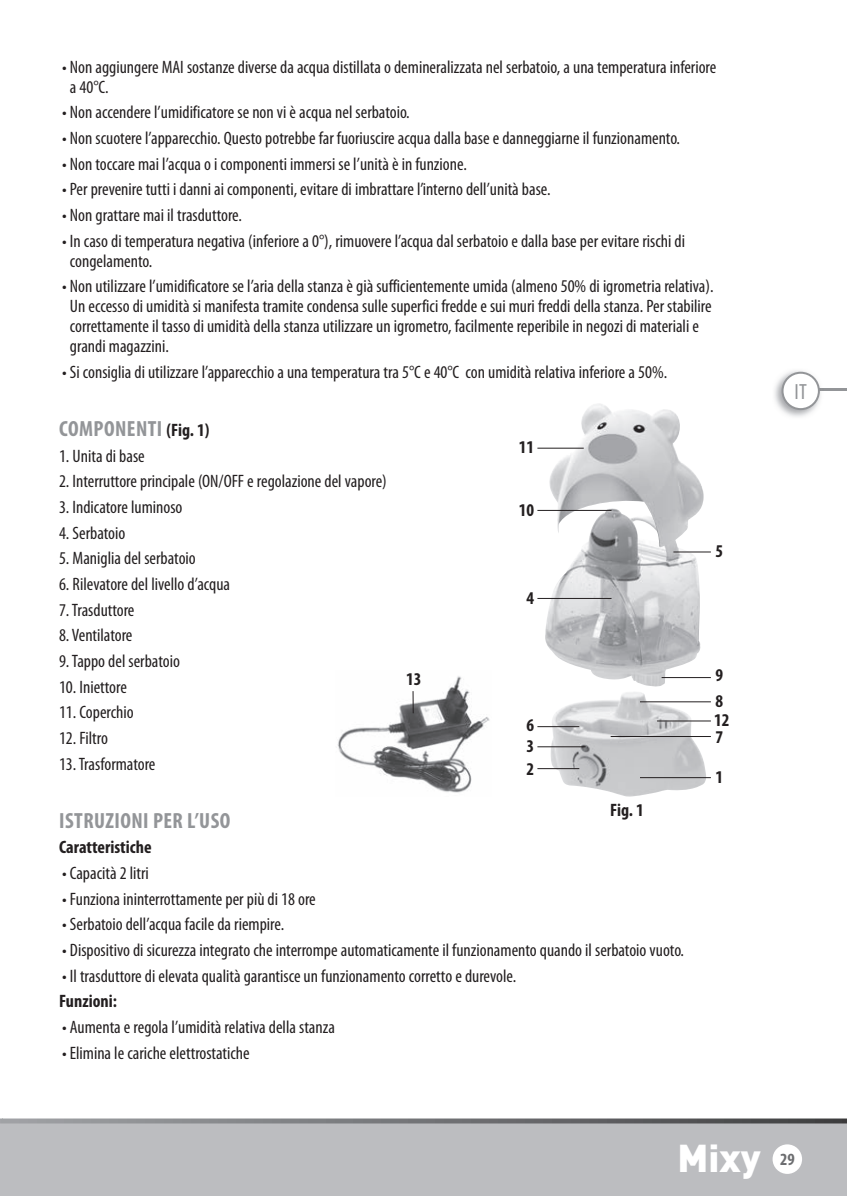
<style>
.page{position:relative;width:847px;height:1196px;background:#fff}
.page>*{position:absolute;margin:0;border:0;box-sizing:border-box;transform-origin:0 0}
.t1{font:900 38.4px "DIN";color:#fff}
.t2{font:700 condensed 22px "Myriad Pro";letter-spacing:.02em;color:#939598}
.t3{font:condensed 22px "Myriad Pro";color:#939598}
.t4{font:condensed 18px/20px "Myriad Pro";color:#231f20}
.t5{font:700 condensed 18px/20.6px "Myriad Pro";color:#231f20}
.t6{font:700 condensed 17.2px "Myriad Pro";color:#6c6d70}
.s1{font-size:18px;color:#231f20}
</style>
<div class="page">
<hr style="left:0;top:1121px;width:2px;height:74px;background:#bcbdc0">
<div style="left:2px;top:1121px;width:845px;height:74px;background:#bcbdc0"></div>
<svg style="left:2px;top:1118px;width:845px;height:5px;background:#7f8082"></svg>
<hr style="left:817px;top:388px;width:30px;height:2px;background:#939598">
<img style="left:774px;top:370px;width:49px;height:47px">
<div style="left:782px;top:372px;width:36px;height:37px;background:#fff;border-radius:50%"></div>
<div style="left:781px;top:371px;width:38px;height:39px;border:2px solid #939598;border-radius:50%"></div>
<img style="left:337px;top:676px;width:153px;height:117px">
<svg style="left:412px;top:691px;width:1px;height:22px"></svg>
<img style="left:550px;top:692px;width:156px;height:105px">
<img style="left:545px;top:509px;width:155px;height:178px">
<img style="left:547px;top:404px;width:156px;height:143px">
<hr style="left:537px;top:447px;width:46px;height:1px;background:#231f20">
<hr style="left:673px;top:551px;width:38px;height:1px;background:#231f20">
<hr style="left:661px;top:677px;width:50px;height:1px;background:#231f20">
<hr style="left:610px;top:736px;width:101px;height:1px;background:#231f20">
<hr style="left:657px;top:720px;width:54px;height:1px;background:#231f20">
<hr style="left:640px;top:701px;width:71px;height:1px;background:#231f20">
<hr style="left:640px;top:777px;width:71px;height:1px;background:#231f20">
<hr style="left:537px;top:510px;width:74px;height:1px;background:#231f20">
<hr style="left:537px;top:598px;width:74px;height:1px;background:#231f20">
<hr style="left:537px;top:726px;width:42px;height:1px;background:#231f20">
<hr style="left:537px;top:768px;width:42px;height:1px;background:#231f20">
<hr style="left:537px;top:746px;width:48px;height:1px;background:#231f20">
<div style="left:772px;top:1144px;width:30px;height:29px;background:#fff;border-radius:50%"></div>
<p class="t4" style="left:70px;top:56px;width:648px;text-indent:-8px">• Non aggiungere MAI sostanze diverse da acqua distillata o demineralizzata nel serbatoio, a una temperatura inferiore a 40°C.</p>
<p class="t4" style="left:62px;top:102px;width:349px">• Non accendere l’umidificatore se non vi è acqua nel serbatoio.</p>
<p class="t4" style="left:62px;top:128px;width:619px">• Non scuotere l’apparecchio. Questo potrebbe far fuoriuscire acqua dalla base e danneggiarne il funzionamento.</p>
<p class="t4" style="left:62px;top:153px;width:406px">• Non toccare mai l’acqua o i componenti immersi se l’unità è in funzione.</p>
<p class="t4" style="left:62px;top:179px;width:490px">• Per prevenire tutti i danni ai componenti, evitare di imbrattare l’interno dell’unità base.</p>
<p class="t4" style="left:62px;top:205px;width:181px">• Non grattare mai il trasduttore.</p>
<p class="t4" style="left:70px;top:230px;width:616px;text-indent:-8px">• In caso di temperatura negativa (inferiore a 0°), rimuovere l’acqua dal serbatoio e dalla base per evitare rischi di congelamento.</p>
<p class="t4" style="left:70px;top:276px;width:645px;text-indent:-8px">• Non utilizzare l’umidificatore se l’aria della stanza è già sufficientemente umida (almeno 50% di igrometria relativa).<br>Un eccesso di umidità si manifesta tramite condensa sulle superfici fredde e sui muri freddi della stanza. Per stabilire correttamente il tasso di umidità della stanza utilizzare un igrometro, facilmente reperibile in negozi di materiali e grandi magazzini.</p>
<p class="t4" style="left:62px;top:362px;width:606px">• Si consiglia di utilizzare l’apparecchio a una temperatura tra 5°C e 40°C con umidità relativa inferiore a 50%.</p>
<p class="t2" style="left:59px;top:415px;width:152px">COMPONENTI <span class="s1">(Fig. 1)</span></p>
<p class="t4" style="left:59px;top:445px;width:87px">1. Unita di base</p>
<p class="t4" style="left:59px;top:471px;width:329px">2. Interruttore principale (ON/OFF e regolazione del vapore)</p>
<p class="t4" style="left:59px;top:496px;width:125px">3. Indicatore luminoso</p>
<p class="t4" style="left:59px;top:522px;width:68px">4. Serbatoio</p>
<p class="t4" style="left:59px;top:548px;width:138px">5. Maniglia del serbatoio</p>
<p class="t4" style="left:59px;top:573px;width:173px">6. Rilevatore del livello d’acqua</p>
<p class="t4" style="left:59px;top:599px;width:77px">7. Trasduttore</p>
<p class="t4" style="left:59px;top:625px;width:75px">8. Ventilatore</p>
<p class="t4" style="left:59px;top:650px;width:122px">9. Tappo del serbatoio</p>
<p class="t4" style="left:59px;top:676px;width:69px">10. Iniettore</p>
<p class="t4" style="left:59px;top:702px;width:76px">11. Coperchio</p>
<p class="t4" style="left:59px;top:727px;width:50px">12. Filtro</p>
<p class="t4" style="left:59px;top:753px;width:98px">13. Trasformatore</p>
<p class="t5" style="left:610px;top:799px;width:35px">Fig. 1</p>
<p class="t5" style="left:518px;top:436px;width:17px">11</p>
<p class="t5" style="left:518px;top:499px;width:17px">10</p>
<p class="t5" style="left:715px;top:540px;width:9px">5</p>
<p class="t5" style="left:526px;top:587px;width:9px">4</p>
<p class="t5" style="left:715px;top:661px;width:9px;line-height:25.6px">9<br>8</p>
<p class="t5" style="left:714px;top:711px;width:17px;line-height:16.8px">12<br>7</p>
<p class="t5" style="left:715px;top:766px;width:9px">1</p>
<p class="t5" style="left:406px;top:668px;width:17px">13</p>
<p class="t5" style="left:526px;top:714px;width:9px">6<br>3</p>
<p class="t5" style="left:526px;top:757px;width:9px">2</p>
<p class="t2" style="left:59px;top:806px;width:173px">ISTRUZIONI PER L’USO</p>
<p class="t5" style="left:59px;top:836px;width:94px">Caratteristiche</p>
<p class="t4" style="left:62px;top:862px;width:88px">• Capacità 2 litri</p>
<p class="t4" style="left:62px;top:888px;width:255px">• Funziona ininterrottamente per più di 18 ore</p>
<p class="t4" style="left:62px;top:914px;width:224px">• Serbatoio dell’acqua facile da riempire.</p>
<p class="t4" style="left:62px;top:939px;width:623px">• Dispositivo di sicurezza integrato che interrompe automaticamente il funzionamento quando il serbatoio vuoto.</p>
<p class="t4" style="left:62px;top:965px;width:455px">• Il trasduttore di elevata qualità garantisce un funzionamento corretto e durevole.</p>
<p class="t5" style="left:59px;top:990px;width:59px">Funzioni:</p>
<p class="t4" style="left:62px;top:1016px;width:274px">• Aumenta e regola l’umidità relativa della stanza</p>
<p class="t4" style="left:62px;top:1042px;width:189px">• Elimina le cariche elettrostatiche</p>
<p class="t3" style="left:794px;top:378px;width:14px">IT</p>
<h1 class="t1" style="left:677px;top:1132px;width:84px">Mixy</h1>
<p class="t6" style="left:780px;top:1147px;width:16px">29</p>
</div>
